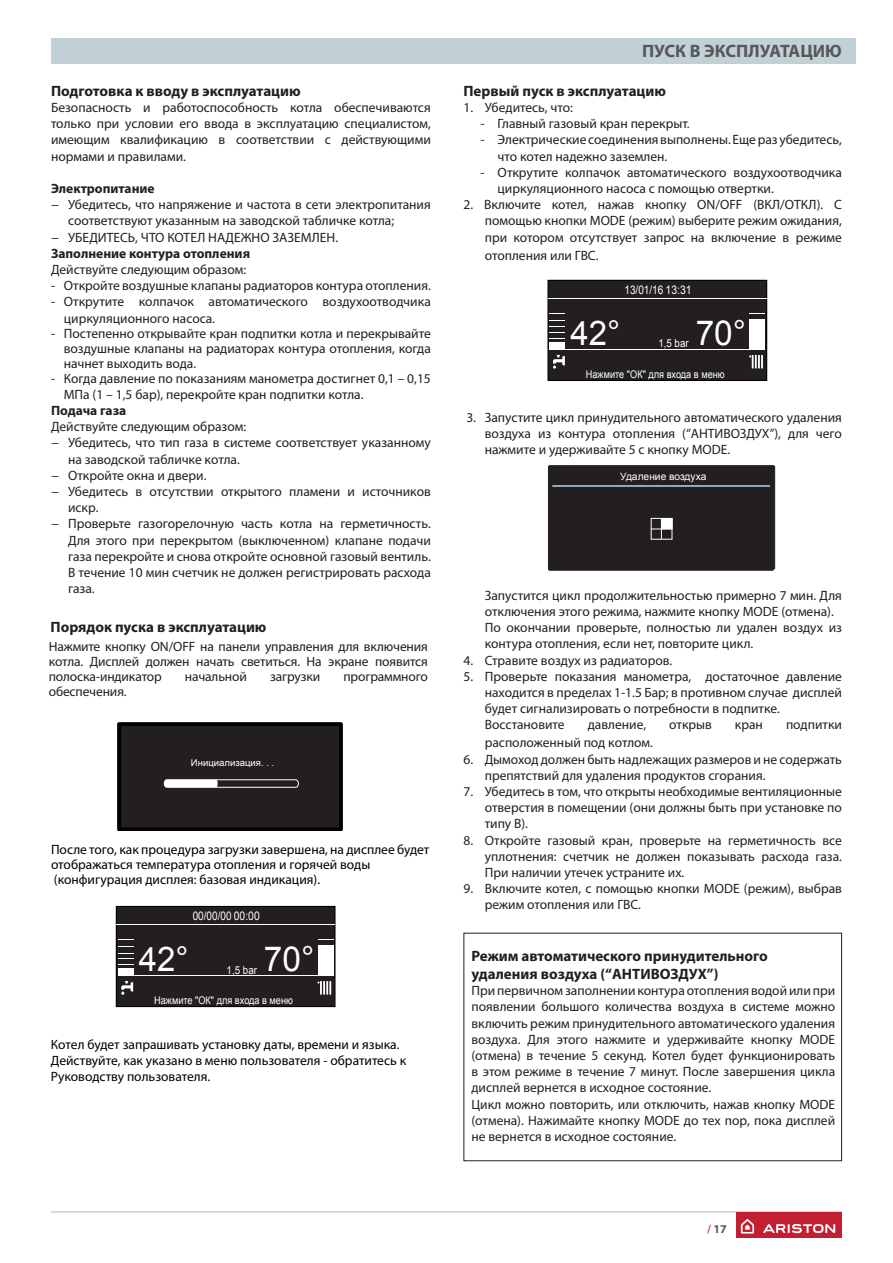
<style>
.page{position:relative;width:893px;height:1263px;background:#fff}
.page>*{position:absolute;margin:0;border:0;box-sizing:border-box;transform-origin:0 0}
.t1{font:34.35px "Arial";color:#fff}
.t2{font:33.9px "Arial";color:#fff}
.t3{font:700 18px "Myriad Pro";color:#57585a}
.t4{font:700 15px/18px "Myriad Pro";color:#231f20}
.t5{font:13.5px/16.2px "Myriad Pro";color:#231f20}
.t6{font:13.5px/15px "Myriad Pro";color:#000}
.t7{font:700 13.5px "Myriad Pro";color:#231f20}
.t8{font:12px "Arial";color:#fff;scale:.83 1}
.t9{font:700 12px "Myriad Pro";color:#57585a}
.t10{font:10.95px "Arial";color:#fff;scale:.89 1}
.t11{font:10.5px "Arial";color:#fff;scale:.87 1}
.t12{font:10.2px "Arial";color:#fff}
.t13{font:9.45px "Arial";color:#fff}
.s1{color:#d55542}
</style>
<div class="page">
<hr style="left:51px;top:1210px;width:791px;height:2px;background:#c2d1d5">
<div style="left:736px;top:1211px;width:105px;height:26px;background:#c31f33"></div>
<svg style="left:741px;top:1219px;width:13px;height:14px"></svg>
<svg style="left:763px;top:1223px;width:72px;height:9px"></svg>
<div style="left:51px;top:38px;width:804px;height:26px;background:#c2d1d5"></div>
<svg style="left:117px;top:722px;width:226px;height:108px;background:#252223"></svg>
<div style="left:116px;top:906px;width:219px;height:100px;background:#231f20"></div>
<div style="left:116px;top:906px;width:219px;height:100px;border:1px solid #000001"></div>
<hr style="left:116px;top:924px;width:219px;height:1px;background:#fff">
<hr style="left:118px;top:975px;width:215px;height:1px;background:#fff">
<div style="left:118px;top:967px;width:15px;height:8px;background:#fff"></div>
<svg style="left:118px;top:939px;width:15px;height:1px"></svg>
<svg style="left:118px;top:946px;width:15px;height:13px"></svg>
<div style="left:318px;top:944px;width:15px;height:31px;background:#fff"></div>
<svg style="left:121px;top:981px;width:12px;height:13px"></svg>
<svg style="left:317px;top:981px;width:14px;height:13px"></svg>
<div style="left:548px;top:280px;width:218px;height:100px;background:#231f20"></div>
<div style="left:547px;top:280px;width:220px;height:101px;border:1px solid #000001"></div>
<hr style="left:548px;top:298px;width:218px;height:1px;background:#fff">
<hr style="left:550px;top:349px;width:214px;height:1px;background:#fff">
<div style="left:550px;top:342px;width:15px;height:7px;background:#fff"></div>
<svg style="left:550px;top:313px;width:15px;height:1px"></svg>
<svg style="left:550px;top:320px;width:15px;height:19px"></svg>
<div style="left:749px;top:319px;width:15px;height:30px;background:#fff"></div>
<svg style="left:553px;top:355px;width:12px;height:13px"></svg>
<svg style="left:749px;top:355px;width:14px;height:13px"></svg>
<div style="left:547px;top:465px;width:228px;height:106px;background:#231f20"></div>
<div style="left:661px;top:518px;width:11px;height:11px;background:#fff"></div>
<p class="t4" style="left:51px;top:82px;width:251px">Подготовка к вводу в эксплуатацию</p>
<p class="t5" style="left:51px;top:100px;width:381px;text-align:justify">Безопасность и работоспособность котла обеспечиваются только при условии его ввода в эксплуатацию специалистом, имеющим квалификацию в соответствии с действующими нормами и правилами.</p>
<p class="t7" style="left:51px;top:181px;width:105px">Электропитание</p>
<p class="t5" style="left:51px;top:197px;width:381px">− Убедитесь, что напряжение и частота в сети электропитания</p>
<p class="t5" style="left:68px;top:213px;width:328px">соответствуют указанным на заводской табличке котла;</p>
<p class="t5" style="left:51px;top:229px;width:289px">− УБЕДИТЕСЬ, ЧТО КОТЕЛ НАДЕЖНО ЗАЗЕМЛЕН.</p>
<p class="t7" style="left:51px;top:246px;width:201px">Заполнение контура отопления</p>
<p class="t5" style="left:51px;top:262px;width:197px">Действуйте следующим образом:</p>
<p class="t5" style="left:51px;top:278px;width:381px">- Откройте воздушные клапаны радиаторов контура отопления.</p>
<p class="t5" style="left:64px;top:294px;width:368px;text-indent:-13px">- Открутите колпачок автоматического воздухоотводчика циркуляционного насоса.</p>
<p class="t5" style="left:64px;top:326px;width:368px;line-height:15px;text-align:justify;text-indent:-13px">- Постепенно открывайте кран подпитки котла и перекрывайте воздушные клапаны на радиаторах контура отопления, когда начнет выходить вода.</p>
<p class="t5" style="left:64px;top:370px;width:368px;text-indent:-13px">- Когда давление по показаниям манометра достигнет 0,1 – 0,15<br>МПа (1 – 1,5 бар), перекройте кран подпитки котла.</p>
<p class="t7" style="left:51px;top:403px;width:77px">Подача газа</p>
<p class="t5" style="left:51px;top:419px;width:197px">Действуйте следующим образом:</p>
<p class="t5" style="left:51px;top:435px;width:381px">− Убедитесь, что тип газа в системе соответствует указанному</p>
<p class="t5" style="left:68px;top:451px;width:173px">на заводской табличке котла.</p>
<p class="t5" style="left:51px;top:467px;width:157px">− Откройте окна и двери.</p>
<p class="t5" style="left:51px;top:484px;width:381px">− Убедитесь в отсутствии открытого пламени и источников</p>
<p class="t5" style="left:68px;top:500px;width:32px">искр.</p>
<p class="t5" style="left:51px;top:516px;width:381px">− Проверьте газогорелочную часть котла на герметичность.</p>
<p class="t5" style="left:68px;top:532px;width:364px">Для этого при перекрытом (выключенном) клапане подачи</p>
<p class="t5" style="left:68px;top:548px;width:364px">газа перекройте и снова откройте основной газовый вентиль.</p>
<p class="t5" style="left:68px;top:565px;width:364px">В течение 10 мин счетчик не должен регистрировать расхода</p>
<p class="t5" style="left:68px;top:581px;width:28px">газа.</p>
<p class="t4" style="left:51px;top:618px;width:217px">Порядок пуска в эксплуатацию</p>
<p class="t5" style="left:49px;top:640px;width:380px;line-height:15px;text-align:justify">Нажмите кнопку ON/OFF на панели управления для включения котла. Дисплей должен начать светиться. На экране появится полоска-индикатор</p>
<p class="t5" style="left:185px;top:669px;width:63px">начальной</p>
<p class="t5" style="left:270px;top:669px;width:52px">загрузки</p>
<p class="t5" style="left:343px;top:669px;width:86px">программного</p>
<p class="t5" style="left:49px;top:684px;width:79px">обеспечения.</p>
<p class="t13" style="left:191px;top:756px;width:85px">Инициализация. . .</p>
<p class="t6" style="left:51px;top:842px;width:380px">После того, как процедура загрузки завершена, на дисплее будет отображаться температура отопления и горячей воды (конфигурация дисплея: базовая индикация).</p>
<p class="t8" style="left:193px;top:908px;width:82px">00/00/00 00:00</p>
<h2 class="t2" style="left:139px;top:939px;width:51px">42°</h2>
<p class="t10" style="left:226px;top:962px;width:36px">1,5 bar</p>
<h1 class="t1" style="left:264px;top:938px;width:52px">70°</h1>
<p class="t11" style="left:154px;top:993px;width:161px">Нажмите "ОК" для входа в меню</p>
<p class="t6" style="left:51px;top:1036px;width:356px;line-height:16.2px">Котел будет запрашивать установку даты, времени и языка.<br>Действуйте, как указано в меню пользователя - обратитесь к<br>Руководству пользователя.</p>
<h3 class="t3" style="left:642px;top:45px;width:201px">ПУСК В ЭКСПЛУАТАЦИЮ</h3>
<p class="t4" style="left:463px;top:82px;width:204px">Первый пуск в эксплуатацию</p>
<p class="t5" style="left:463px;top:100px;width:111px">1. Убедитесь, что:</p>
<p class="t5" style="left:480px;top:116px;width:211px">- Главный газовый кран перекрыт.</p>
<p class="t5" style="left:497px;top:132px;width:346px;text-indent:-17px">- Электрические соединения выполнены. Еще раз убедитесь, что котел надежно заземлен.</p>
<p class="t5" style="left:497px;top:165px;width:346px;text-indent:-17px">- Открутите колпачок автоматического воздухоотводчика циркуляционного насоса с помощью отвертки.</p>
<p class="t5" style="left:485px;top:197px;width:359px;text-align:justify;text-indent:-21px">2. Включите котел, нажав кнопку ON/OFF (ВКЛ/ОТКЛ). С помощью кнопки MODE (режим) выберите режим ожидания, при котором отсутствует запрос на включение в режиме</p>
<p class="t5" style="left:485px;top:247px;width:115px">отопления или ГВС.</p>
<p class="t8" style="left:624px;top:283px;width:82px">13/01/16 13:31</p>
<h2 class="t2" style="left:570px;top:313px;width:51px">42°</h2>
<p class="t10" style="left:658px;top:336px;width:36px">1,5 bar</p>
<h1 class="t1" style="left:695px;top:313px;width:52px">70°</h1>
<p class="t11" style="left:586px;top:367px;width:161px">Нажмите "ОК" для входа в меню</p>
<p class="t5" style="left:485px;top:409px;width:359px;text-align:justify;text-indent:-18px">3. Запустите цикл принудительного автоматического удаления воздуха из контура отопления (“АНТИВОЗДУХ”), для чего нажмите и удерживайте 5 с кнопку MODE.</p>
<p class="t12" style="left:620px;top:469px;width:88px">Удаление воздуха</p>
<p class="t5" style="left:485px;top:587px;width:359px">Запустится цикл продолжительностью примерно 7 мин. Для отключения этого режима, нажмите кнопку MODE (отмена).<br>По окончании проверьте, полностью ли удален воздух из контура отопления, если нет, повторите цикл.</p>
<p class="t5" style="left:463px;top:652px;width:210px">4. Стравите воздух из радиаторов.</p>
<p class="t5" style="left:485px;top:668px;width:359px;text-indent:-21px">5. Проверьте показания манометра, достаточное давление находится в пределах 1-1.5 Бар; в противном случае дисплей будет сигнализировать о потребности в подпитке.<br>Восстановите</p>
<p class="t5" style="left:587px;top:717px;width:60px">давление,</p>
<p class="t5" style="left:669px;top:717px;width:44px">открыв</p>
<p class="t5" style="left:735px;top:717px;width:30px">кран</p>
<p class="t5" style="left:786px;top:717px;width:57px">подпитки</p>
<p class="t5" style="left:485px;top:735px;width:170px">расположенный под котлом.</p>
<p class="t5" style="left:485px;top:751px;width:359px;text-indent:-21px">6. Дымоход должен быть надлежащих размеров и не содержать препятствий для удаления продуктов сгорания.</p>
<p class="t5" style="left:485px;top:783px;width:359px;text-align:justify;text-indent:-21px">7. Убедитесь в том, что открыты необходимые вентиляционные отверстия в помещении (они должны быть при установке по типу B).</p>
<p class="t5" style="left:485px;top:832px;width:359px;text-align:justify;text-indent:-21px">8. Откройте газовый кран, проверьте на герметичность все уплотнения: счетчик не должен показывать расхода газа.<br>При наличии утечек устраните их.</p>
<p class="t5" style="left:485px;top:881px;width:359px;text-indent:-21px">9. Включите котел, с помощью кнопки MODE (режим), выбрав режим отопления или ГВС.</p>
<p class="t4" style="left:471px;top:947px;width:298px">Режим автоматического принудительного удаления воздуха (“АНТИВОЗДУХ”)</p>
<p class="t5" style="left:471px;top:983px;width:365px">При первичном заполнении контура отопления водой или при появлении большого количества воздуха в системе можно включить режим принудительного автоматического удаления воздуха. Для этого нажмите и удерживайте кнопку MODE (отмена) в течение 5 секунд. Котел будет функционировать в этом режиме в течение 7 минут. После завершения цикла дисплей вернется в исходное состояние.<br>Цикл можно повторить, или отключить, нажав кнопку MODE (отмена). Нажимайте кнопку MODE до тех пор, пока дисплей не вернется в исходное состояние.</p>
<p class="t9" style="left:707px;top:1222px;width:21px"><span class="s1">/</span> 17</p>
</div>
